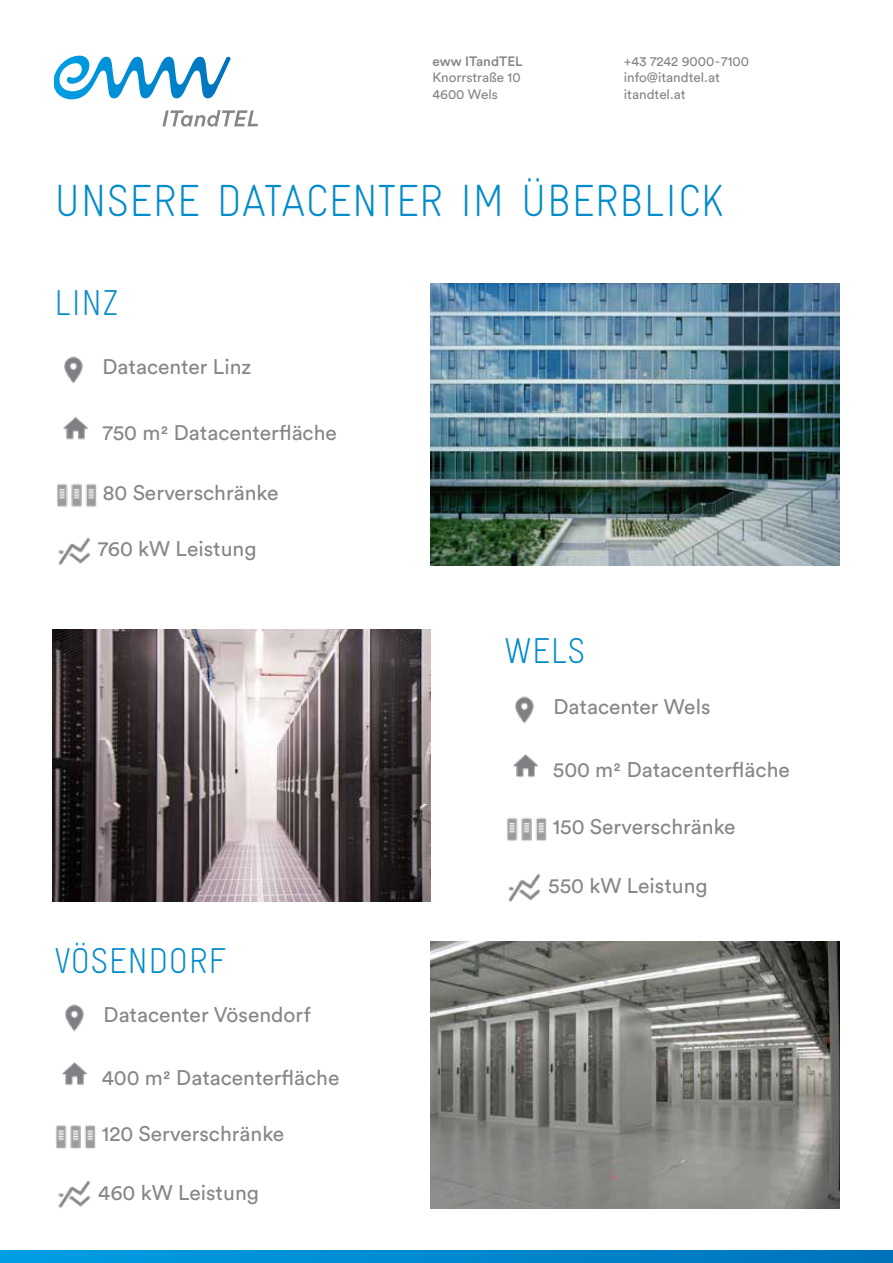
<style>
.page{position:relative;width:893px;height:1263px;background:#fff}
.page>*{position:absolute;margin:0;border:0;box-sizing:border-box;transform-origin:0 0}
.t1{font:45px "Gravur Condensed Light CE";color:#008bcb}
.t2{font:36px "Gravur Condensed Light CE";color:#008bcb}
.t3{font:36px "Gravur Condensed Light CE";color:#088bcc}
.t4{font:21px "Circular Pro";color:#878787}
.t5{font:13.5px/16.2px "Circular Pro";color:#878686}
.t6{font:500 13.5px "Circular Pro";color:#878686}
</style>
<div class="page">
<svg style="left:54px;top:55px;width:177px;height:45px"></svg>
<svg style="left:162px;top:110px;width:96px;height:17px"></svg>
<svg style="left:0;top:1250px;width:893px;height:13px;background:#0088d0"></svg>
<img style="left:431px;top:283px;width:408px;height:283px">
<img style="left:64px;top:356px;width:19px;height:28px">
<img style="left:57px;top:483px;width:40px;height:24px">
<img style="left:63px;top:416px;width:25px;height:24px">
<img style="left:58px;top:537px;width:33px;height:28px">
<img style="left:53px;top:629px;width:378px;height:272px">
<img style="left:515px;top:696px;width:19px;height:28px">
<img style="left:507px;top:817px;width:40px;height:24px">
<img style="left:513px;top:754px;width:25px;height:23px">
<img style="left:508px;top:873px;width:33px;height:29px">
<img style="left:431px;top:941px;width:408px;height:268px">
<img style="left:65px;top:1004px;width:19px;height:28px">
<img style="left:56px;top:1125px;width:40px;height:24px">
<img style="left:62px;top:1062px;width:25px;height:23px">
<img style="left:58px;top:1180px;width:33px;height:28px">
<p class="t6" style="left:432px;top:52px;width:92px">eww ITandTEL</p>
<p class="t5" style="left:432px;top:69px;width:90px">Knorrstraße 10<br>4600 Wels</p>
<p class="t5" style="left:624px;top:53px;width:127px">+43 7242 9000-7100 info@itandtel.at itandtel.at</p>
<h1 class="t1" style="left:54px;top:175px;width:671px">UNSERE DATACENTER IM ÜBERBLICK</h1>
<h2 class="t3" style="left:54px;top:282px;width:66px">LINZ</h2>
<p class="t4" style="left:102px;top:353px;width:150px">Datacenter Linz</p>
<p class="t4" style="left:103px;top:418px;width:236px">750 m2 Datacenterfläche</p>
<p class="t4" style="left:103px;top:479px;width:177px">80 Serverschränke</p>
<p class="t4" style="left:98px;top:535px;width:160px">760 kW Leistung</p>
<h2 class="t2" style="left:54px;top:940px;width:173px">VÖSENDORF</h2>
<p class="t4" style="left:104px;top:1000px;width:209px">Datacenter Vösendorf</p>
<p class="t4" style="left:102px;top:1064px;width:239px">400 m2 Datacenterfläche</p>
<p class="t4" style="left:102px;top:1120px;width:184px">120 Serverschränke</p>
<p class="t4" style="left:98px;top:1179px;width:162px">460 kW Leistung</p>
<h2 class="t2" style="left:504px;top:630px;width:83px">WELS</h2>
<p class="t4" style="left:553px;top:692px;width:158px">Datacenter Wels</p>
<p class="t4" style="left:553px;top:756px;width:238px">500 m2 Datacenterfläche</p>
<p class="t4" style="left:553px;top:813px;width:184px">150 Serverschränke</p>
<p class="t4" style="left:548px;top:872px;width:161px">550 kW Leistung</p>
</div>
